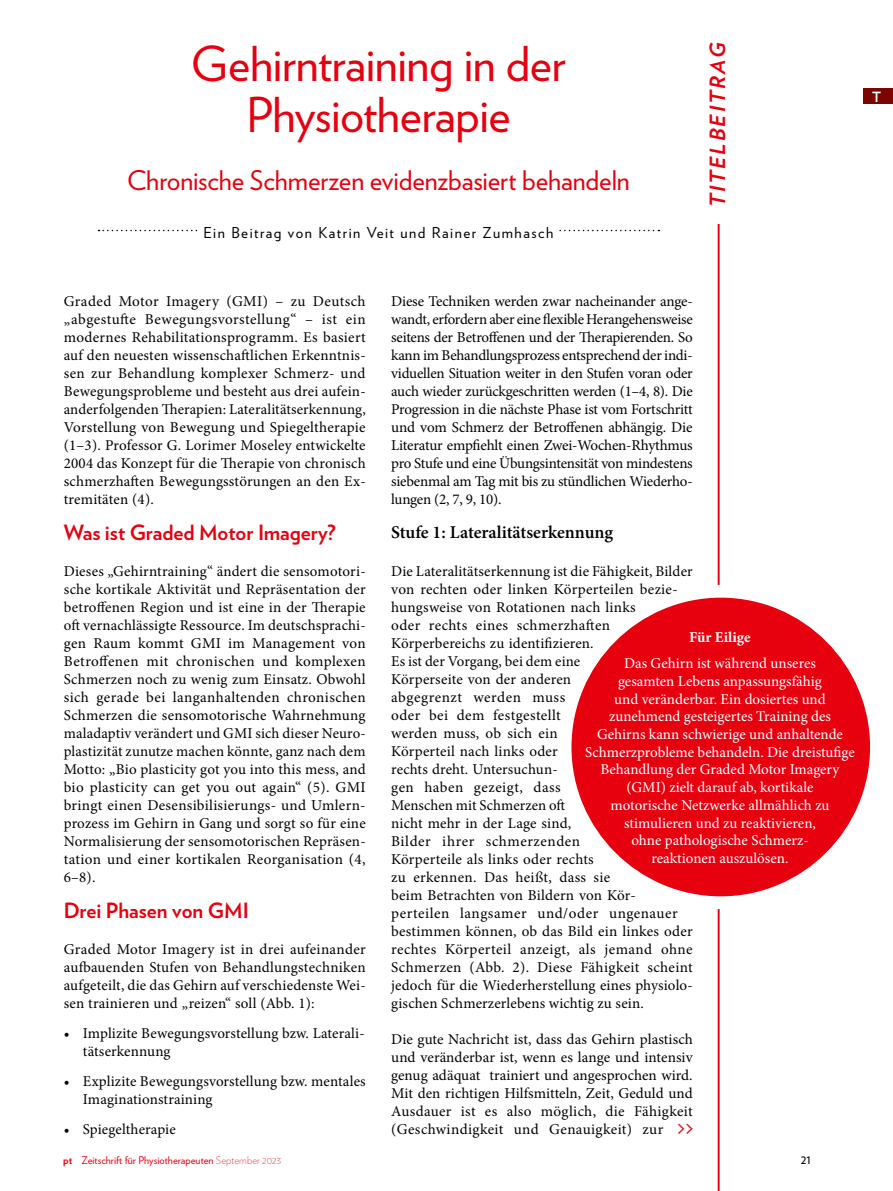
<style>
.page{position:relative;width:893px;height:1191px;background:#fff}
.page>*{position:absolute;margin:0;border:0;box-sizing:border-box;transform-origin:0 0}
.t1{font:48px/51px "Verlag";letter-spacing:-.01em;color:#e7000e;text-align:center}
.t2{font:27px "Verlag";letter-spacing:-.005em;color:#e7000e}
.t3{font:700 21px "Verlag";color:#e7000e}
.t4{font:italic 700 21px "Verlag";color:#e7000e}
.t5{font:600 18px "Minion Pro";letter-spacing:-.005em;color:#000}
.t6{font:15px/18px "Minion Pro";letter-spacing:.015em;color:#000;text-align:justify}
.t7{font:15px/17.7px "Minion Pro";color:#fff;text-align:center}
.t8{font:15px "Verlag";letter-spacing:.1em;color:#000}
.t9{font:700 15px "Minion Pro";color:#fff}
.t10{font:700 14.1px "Verlag";color:#fff}
.t11{font:13.05px "Verlag";color:#000}
.t12{font:10.5px "Verlag";color:#e7000e}
.s1{font-weight:700}
.s2{font-weight:700;color:#fff}
.s3{font-weight:200}
</style>
<div class="page">
<hr style="left:718px;top:43px;width:2px;height:1148px;background:#e7000e">
<div style="left:708px;top:43px;width:21px;height:181px;background:#fff"></div>
<div style="left:863px;top:89px;width:30px;height:15px;background:#7b0500"></div>
<div style="left:565px;top:591px;width:311px;height:311px;background:#e7000e;border-radius:50%"></div>
<div style="left:559px;top:585px;width:324px;height:324px;border:13px solid #fff;border-radius:50%"></div>
<svg style="left:99px;top:230px;width:560px;height:1px"></svg>
<div style="left:199px;top:229px;width:359px;height:14px;background:#fff"></div>
<h1 class="t1" style="left:191px;top:36px;width:377px">Gehirntraining in der<br>Physiotherapie</h1>
<h2 class="t2" style="left:127px;top:160px;width:504px">Chronische Schmerzen evidenzbasiert behandeln</h2>
<p class="t8" style="left:203px;top:221px;width:351px">Ein Beitrag von Katrin Veit und Rainer Zumhasch</p>
<h3 class="t4" style="left:701px;top:207px;width:166px;rotate:-90deg">Titelbeitrag</h3>
<p class="t10" style="left:872px;top:85px;width:11px">T</p>
<p class="t6" style="left:64px;top:292px;width:303px">Graded Motor Imagery (GMI) – zu Deutsch „abgestufte Bewegungsvorstellung“ – ist ein modernes Rehabilitationsprogramm. Es basiert auf den neuesten wissenschaftlichen Erkenntnis&shy;sen zur Behandlung komplexer Schmerz- und Bewegungsprobleme und besteht aus drei aufein&shy;anderfolgenden Therapien: Lateralitätserkennung, Vorstellung von Bewegung und Spiegeltherapie (1–3). Professor G. Lorimer Moseley entwickelte 2004 das Konzept für die Therapie von chronisch schmerzhaften Bewegungsstörungen an den Ex&shy;tremitäten (4).</p>
<h3 class="t3" style="left:64px;top:516px;width:273px">Was ist Graded Motor Imagery?</h3>
<p class="t6" style="left:64px;top:562px;width:303px">Dieses „Gehirntraining“ ändert die sensomotori&shy;sche kortikale Aktivität und Repräsentation der betroffenen Region und ist eine in der Therapie oft vernachlässigte Ressource. Im deutschsprachi&shy;gen Raum kommt GMI im Management von Betroffenen mit chronischen und komplexen Schmerzen noch zu wenig zum Einsatz. Obwohl sich gerade bei langanhaltenden chronischen Schmerzen die sensomotorische Wahrnehmung maladaptiv verändert und GMI sich dieser Neuro&shy;plastizität zunutze machen könnte, ganz nach dem Motto: „Bio plasticity got you into this mess, and bio plasticity can get you out again“ (5). GMI bringt einen Desensibilisierungs- und Umlern&shy;prozess im Gehirn in Gang und sorgt so für eine Normalisierung der sensomotorischen Repräsen&shy;tation und einer kortikalen Reorganisation (4, 6–8).</p>
<h3 class="t3" style="left:64px;top:894px;width:187px">Drei Phasen von GMI</h3>
<p class="t6" style="left:64px;top:940px;width:303px">Graded Motor Imagery ist in drei aufeinander aufbauenden Stufen von Behandlungstechniken aufgeteilt, die das Gehirn auf verschiedenste Wei&shy;sen trainieren und „reizen“ soll (Abb. 1):</p>
<p class="t6" style="left:83px;top:1024px;width:283px;text-indent:-19px">• Implizite Bewegungsvorstellung bzw. Laterali&shy;tätserkennung</p>
<p class="t6" style="left:83px;top:1072px;width:284px;text-indent:-19px">• Explizite Bewegungsvorstellung bzw. mentales<br>Imaginationstraining</p>
<p class="t6" style="left:64px;top:1120px;width:113px">• Spiegeltherapie</p>
<p class="t6" style="left:391px;top:292px;width:303px">Diese Techniken werden zwar nacheinander ange&shy;wandt, erfordern aber eine flexible Herangehensweise seitens der Betroffenen und der Therapierenden. So kann im Behandlungsprozess entsprechend der indi&shy;viduellen Situation weiter in den Stufen voran oder auch wieder zurückgeschritten werden (1–4, 8). Die Progression in die nächste Phase ist vom Fortschritt und vom Schmerz der Betroffenen abhängig. Die Literatur empfiehlt einen Zwei-Wochen-Rhythmus pro Stufe und eine Übungsintensität von mindestens siebenmal am Tag mit bis zu stündlichen Wiederho&shy;lungen (2, 7, 9, 10).</p>
<p class="t5" style="left:391px;top:519px;width:224px">Stufe 1: Lateralitätserkennung</p>
<p class="t6" style="left:391px;top:562px;width:303px;text-align:left">Die Lateralitätserkennung ist die Fähigkeit, Bilder von rechten oder linken Körperteilen bezie&shy;hungsweise von Rotationen nach links<br>oder rechts eines schmerzhaften Körperbereichs zu identifizieren.<br>Es ist der Vorgang, bei dem eine<br>Körperseite von der anderen<br>abgegrenzt werden muss<br>oder bei dem festgestellt<br>werden muss, ob sich ein<br>Körperteil nach links oder<br>rechts dreht. Untersuchun-<br>gen haben gezeigt, dass<br>Menschen mit Schmerzen oft<br>nicht mehr in der Lage sind,<br>Bilder ihrer schmerzenden<br>Körperteile als links oder rechts<br>zu erkennen. Das heißt, dass sie<br>beim Betrachten von Bildern von Kör&shy;perteilen langsamer und/oder ungenauer bestimmen können, ob das Bild ein linkes oder rechtes Körperteil anzeigt, als jemand ohne Schmerzen (Abb. 2). Diese Fähigkeit scheint jedoch für die Wiederherstellung eines physiolo&shy;gischen Schmerzerlebens wichtig zu sein.</p>
<p class="t6" style="left:391px;top:1030px;width:303px">Die gute Nachricht ist, dass das Gehirn plastisch und veränderbar ist, wenn es lange und intensiv genug adäquat trainiert und angesprochen wird.<br>Mit den richtigen Hilfsmitteln, Zeit, Geduld und Ausdauer ist es also möglich, die Fähigkeit (Geschwindigkeit und Genauigkeit) zur</p>
<p class="t9" style="left:689px;top:626px;width:63px">Für Eilige</p>
<p class="t7" style="left:585px;top:654px;width:271px">Das Gehirn ist während unseres<br>gesamten Lebens anpassungsfähig<br>und veränderbar. Ein dosiertes und zunehmend gesteigertes Training des Gehirns kann schwierige und anhaltende Schmerzprobleme behandeln. Die dreistufige Behandlung der Graded Motor Imagery (GMI) zielt darauf ab, kortikale<br>motorische Netzwerke allmählich zu stimulieren und zu reaktivieren,<br>ohne pathologische Schmerz-<br>reaktionen auszulösen.</p>
<p class="t12" style="left:63px;top:1152px;width:219px"><span class="s1">pt</span><span class="s2">pt</span>Zeitschrift für Physiotherapeuten <span class="s3">September 2023</span></p>
<p class="t11" style="left:801px;top:1149px;width:12px">21</p>
</div>
